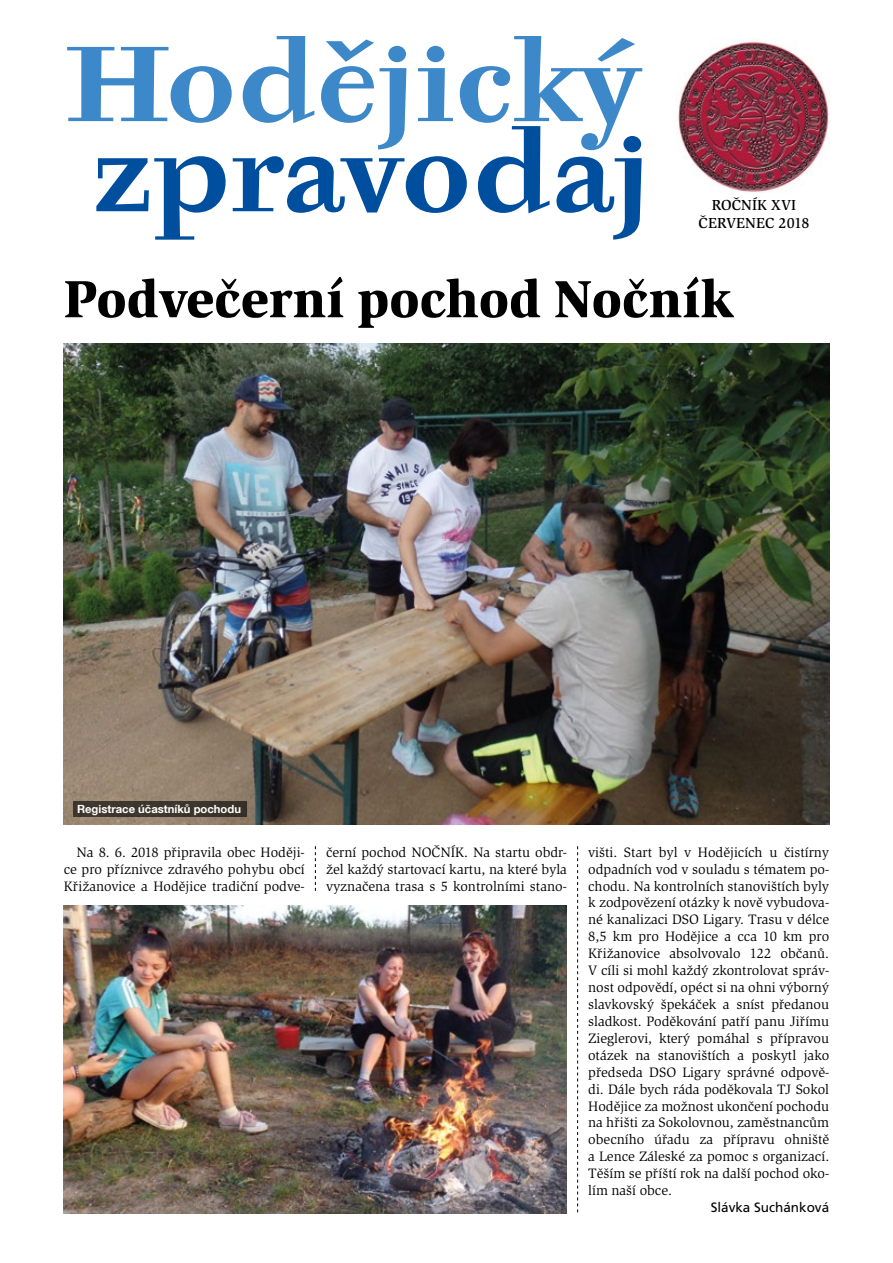
<style>
.page{position:relative;width:893px;height:1263px;background:#fff}
.page>*{position:absolute;margin:0;border:0;box-sizing:border-box;transform-origin:0 0}
.t1{font:700 106.05px "Tyfa ITCCE";color:#3d88c8;scale:1.09 1}
.t2{font:700 106.05px "Tyfa ITCCE";letter-spacing:-.01em;color:#004f9f;scale:1.09 1}
.t3{font:900 54px "Slimbach Itc TCE";color:#000}
.t4{font:500 15px/18px "Slimbach Itc TCE";letter-spacing:.01em;color:#000;text-align:center}
.t5{font:14.1px/17px "Slimbach Itc TCE";color:#000;text-align:justify}
.t6{font:13.5px "Frutiger CE";color:#000}
.t7{font:700 11.25px "Helvetica Neue LT Com";color:#fff}
</style>
<div class="page">
<img style="left:677px;top:38px;width:152px;height:155px">
<svg style="left:315px;top:846px;width:1px;height:45px"></svg>
<svg style="left:577px;top:846px;width:1px;height:366px"></svg>
<img style="left:64px;top:906px;width:503px;height:307px">
<img style="left:64px;top:343px;width:765px;height:482px">
<div style="left:73px;top:801px;width:174px;height:15px;background:#3c352d"></div>
<h1 class="t1" style="left:65px;top:22px;width:528px">Hodějický</h1>
<h1 class="t2" style="left:94px;top:113px;width:513px">zpravodaj</h1>
<p class="t4" style="left:698px;top:196px;width:112px">ROČNÍK XVI<br>ČERVENEC 2018</p>
<h2 class="t3" style="left:64px;top:267px;width:672px">Podvečerní pochod Nočník</h2>
<p class="t7" style="left:77px;top:801px;width:165px">Registrace účastníků pochodu</p>
<p class="t5" style="left:64px;top:843px;width:242px;text-indent:13px">Na 8. 6. 2018 připravila obec Hoději&shy;ce pro příznivce zdravého pohybu obcí Křižanovice a Hodějice tradiční podve-</p>
<p class="t5" style="left:326px;top:843px;width:242px">černí pochod NOČNÍK. Na startu obdr&shy;žel každý startovací kartu, na které byla vyznačena trasa s 5 kontrolními stano-</p>
<p class="t5" style="left:588px;top:843px;width:243px">višti. Start byl v Hodějicích u čistírny odpadních vod v souladu s tématem po&shy;chodu. Na kontrolních stanovištích byly k zodpovězení otázky k nově vybudova&shy;né kanalizaci DSO Ligary. Trasu v délce 8,5 km pro Hodějice a cca 10 km pro Křižanovice absolvovalo 122 občanů.<br>V cíli si mohl každý zkontrolovat správ&shy;nost odpovědí, opéct si na ohni výborný slavkovský špekáček a sníst předanou sladkost. Poděkování patří panu Jiřímu Zieglerovi, který pomáhal s přípravou otázek na stanovištích a poskytl jako předseda DSO Ligary správné odpově&shy;di. Dále bych ráda poděkovala TJ Sokol Hodějice za možnost ukončení pochodu na hřišti za Sokolovnou, zaměstnancům obecního úřadu za přípravu ohniště a Lence Záleské za pomoc s organizací.<br>Těším se příští rok na další pochod oko&shy;lím naší obce.</p>
<p class="t6" style="left:711px;top:1200px;width:120px">Slávka Suchánková</p>
</div>
